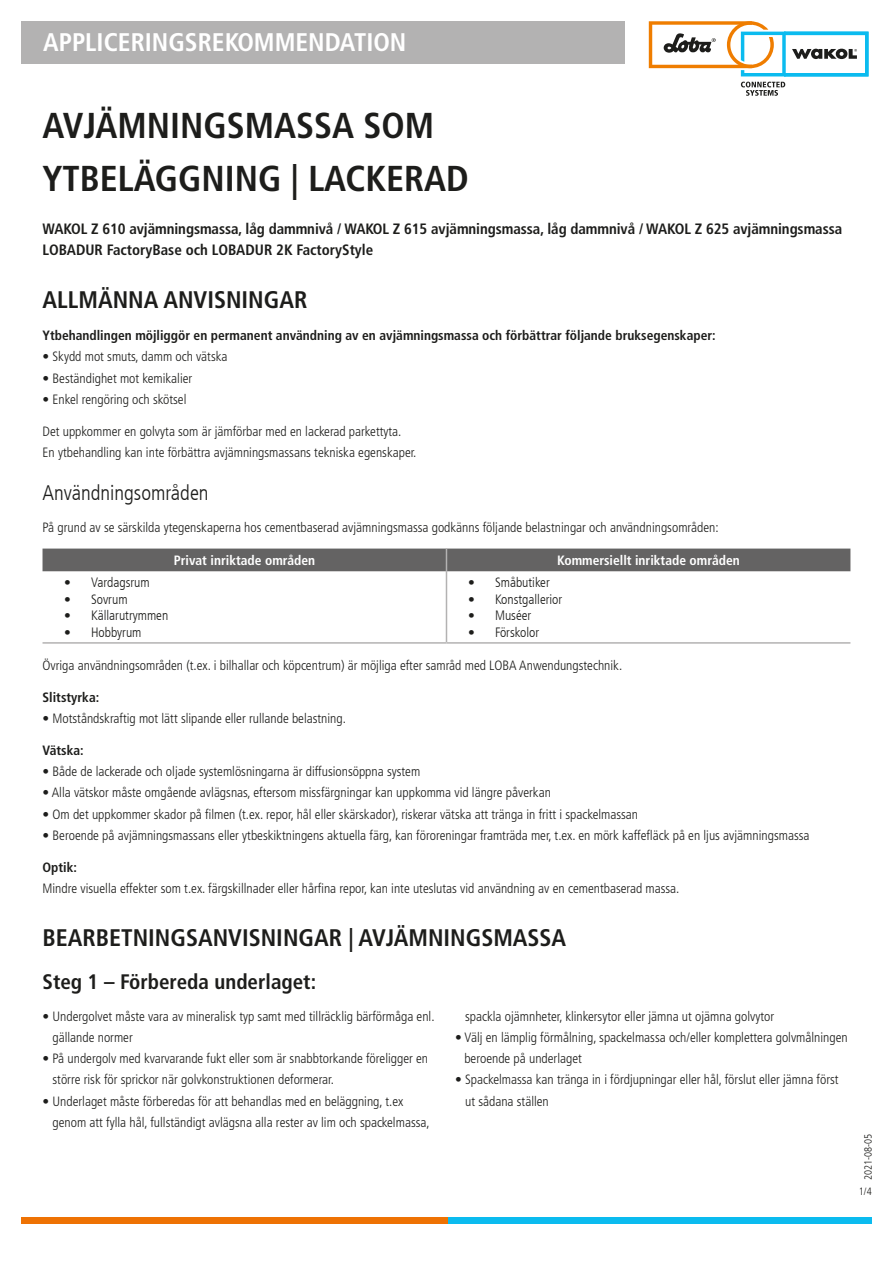
<style>
.page{position:relative;width:893px;height:1263px;background:#fff}
.page>*{position:absolute;margin:0;border:0;box-sizing:border-box;transform-origin:0 0}
.t1{font:700 condensed 36px/53.1px "Frutiger LT Com";color:#1d1d1b}
.t2{font:700 condensed 25.5px "Frutiger LT Com";color:#fff}
.t3{font:700 condensed 24px "Frutiger LT Com";color:#1d1d1b}
.t4{font:700 condensed 21px "Frutiger LT Com";color:#1d1d1b}
.t5{font:300 condensed 21px "Frutiger LT Com";color:#1d1d1b}
.t6{font:700 condensed 15px/21.3px "Frutiger LT Std";letter-spacing:-.005em;color:#1d1d1b}
.t7{font:300 condensed 13.5px/21.3px "Frutiger LT Std";color:#1d1d1b}
.t8{font:700 condensed 13.5px "Frutiger LT Std";color:#1d1d1b}
.t9{font:300 condensed 13.5px "Frutiger LT Com";color:#1d1d1b}
.t10{font:700 condensed 13.5px "Frutiger LT Com";color:#fff}
.t11{font:300 condensed 10.5px "Frutiger LT Com";color:#1d1d1b}
</style>
<div class="page">
<div style="left:21px;top:21px;width:604px;height:43px;background:#b3b2b2"></div>
<div style="left:448px;top:1217px;width:424px;height:7px;background:#0bbbef"></div>
<div style="left:21px;top:1217px;width:427px;height:7px;background:#ee7203"></div>
<div style="left:43px;top:549px;width:807px;height:22px;background:#646363"></div>
<hr style="left:446px;top:571px;width:1px;height:71px;background:#b3b2b2">
<hr style="left:43px;top:642px;width:403px;height:2px;background:#b3b2b2">
<hr style="left:446px;top:642px;width:404px;height:2px;background:#b3b2b2">
<svg style="left:741px;top:82px;width:44px;height:14px"></svg>
<svg style="left:649px;top:21px;width:219px;height:55px"></svg>
<h2 class="t2" style="left:43px;top:27px;width:365px">APPLICERINGSREKOMMENDATION</h2>
<h1 class="t1" style="left:43px;top:99px;width:428px">AVJÄMNINGSMASSA SOM<br>YTBELÄGGNING | LACKERAD</h1>
<p class="t6" style="left:43px;top:218px;width:801px">WAKOL Z 610 avjämningsmassa, låg dammnivå / WAKOL Z 615 avjämningsmassa, låg dammnivå / WAKOL Z 625 avjämningsmassa<br>LOBADUR FactoryBase och LOBADUR 2K FactoryStyle</p>
<h3 class="t3" style="left:43px;top:286px;width:266px">ALLMÄNNA ANVISNINGAR</h3>
<p class="t8" style="left:43px;top:327px;width:675px">Ytbehandlingen möjliggör en permanent användning av en avjämningsmassa och förbättrar följande bruksegenskaper:</p>
<p class="t7" style="left:43px;top:346px;width:187px">• Skydd mot smuts, damm och vätska</p>
<p class="t7" style="left:43px;top:368px;width:151px">• Beständighet mot kemikalier</p>
<p class="t7" style="left:43px;top:389px;width:145px">• Enkel rengöring och skötsel</p>
<p class="t7" style="left:43px;top:421px;width:375px">Det uppkommer en golvyta som är jämförbar med en lackerad parkettyta.<br>En ytbehandling kan inte förbättra avjämningsmassans tekniska egenskaper.</p>
<h3 class="t5" style="left:43px;top:480px;width:168px">Användningsområden</h3>
<p class="t7" style="left:43px;top:516px;width:678px">På grund av se särskilda ytegenskaperna hos cementbaserad avjämningsmassa godkänns följande belastningar och användningsområden:</p>
<p class="t10" style="left:174px;top:552px;width:143px">Privat inriktade områden</p>
<p class="t10" style="left:557px;top:552px;width:184px">Kommersiellt inriktade områden</p>
<p class="t9" style="left:64px;top:575px;width:87px">• Vardagsrum</p>
<p class="t9" style="left:64px;top:591px;width:65px">• Sovrum</p>
<p class="t9" style="left:64px;top:608px;width:106px">• Källarutrymmen</p>
<p class="t9" style="left:64px;top:624px;width:79px">• Hobbyrum</p>
<p class="t9" style="left:468px;top:575px;width:83px">• Småbutiker</p>
<p class="t9" style="left:468px;top:591px;width:96px">• Konstgallerior</p>
<p class="t9" style="left:468px;top:608px;width:65px">• Muséer</p>
<p class="t9" style="left:468px;top:624px;width:73px">• Förskolor</p>
<p class="t7" style="left:43px;top:655px;width:581px">Övriga användningsområden (t.ex. i bilhallar och köpcentrum) är möjliga efter samråd med LOBA Anwendungstechnik.</p>
<p class="t8" style="left:43px;top:689px;width:58px">Slitstyrka:</p>
<p class="t7" style="left:43px;top:708px;width:305px">• Motståndskraftig mot lätt slipande eller rullande belastning.</p>
<p class="t8" style="left:43px;top:742px;width:43px">Vätska:</p>
<p class="t7" style="left:43px;top:761px;width:379px">• Både de lackerade och oljade systemlösningarna är diffusionsöppna system</p>
<p class="t7" style="left:43px;top:782px;width:510px">• Alla vätskor måste omgående avlägsnas, eftersom missfärgningar kan uppkomma vid längre påverkan</p>
<p class="t7" style="left:43px;top:803px;width:597px">• Om det uppkommer skador på filmen (t.ex. repor, hål eller skärskador), riskerar vätska att tränga in fritt i spackelmassan</p>
<p class="t7" style="left:43px;top:825px;width:768px">• Beroende på avjämningsmassans eller ytbeskiktningens aktuella färg, kan föroreningar framträda mer, t.ex. en mörk kaffefläck på en ljus avjämningsmassa</p>
<p class="t8" style="left:43px;top:859px;width:36px">Optik:</p>
<p class="t7" style="left:43px;top:878px;width:638px">Mindre visuella effekter som t.ex. färgskillnader eller hårfina repor, kan inte uteslutas vid användning av en cementbaserad massa.</p>
<h3 class="t3" style="left:43px;top:924px;width:525px">BEARBETNINGSANVISNINGAR | AVJÄMNINGSMASSA</h3>
<h3 class="t4" style="left:43px;top:969px;width:275px">Steg 1 – Förbereda underlaget:</h3>
<p class="t7" style="left:53px;top:1005px;width:384px;text-indent:-10px">• Undergolvet måste vara av mineralisk typ samt med tillräcklig bärförmåga enl. gällande normer</p>
<p class="t7" style="left:53px;top:1048px;width:377px;text-indent:-10px">• På undergolv med kvarvarande fukt eller som är snabbtorkande föreligger en större risk för sprickor när golvkonstruktionen deformerar.</p>
<p class="t7" style="left:53px;top:1090px;width:379px;text-indent:-10px">• Underlaget måste förberedas för att behandlas med en beläggning, t.ex genom att fylla hål, fullständigt avlägsna alla rester av lim och spackelmassa,</p>
<p class="t7" style="left:465px;top:1005px;width:311px">spackla ojämnheter, klinkersytor eller jämna ut ojämna golvytor</p>
<p class="t7" style="left:464px;top:1027px;width:385px;text-indent:-9px">• Välj en lämplig förmålning, spackelmassa och/eller komplettera golvmålningen beroende på underlaget</p>
<p class="t7" style="left:465px;top:1069px;width:375px;text-indent:-10px">• Spackelmassa kan tränga in i fördjupningar eller hål, förslut eller jämna först ut sådana ställen</p>
<p class="t11" style="left:862px;top:1180px;width:48px;rotate:-90deg">2021-08-05</p>
<p class="t11" style="left:859px;top:1185px;width:14px">1/4</p>
</div>
